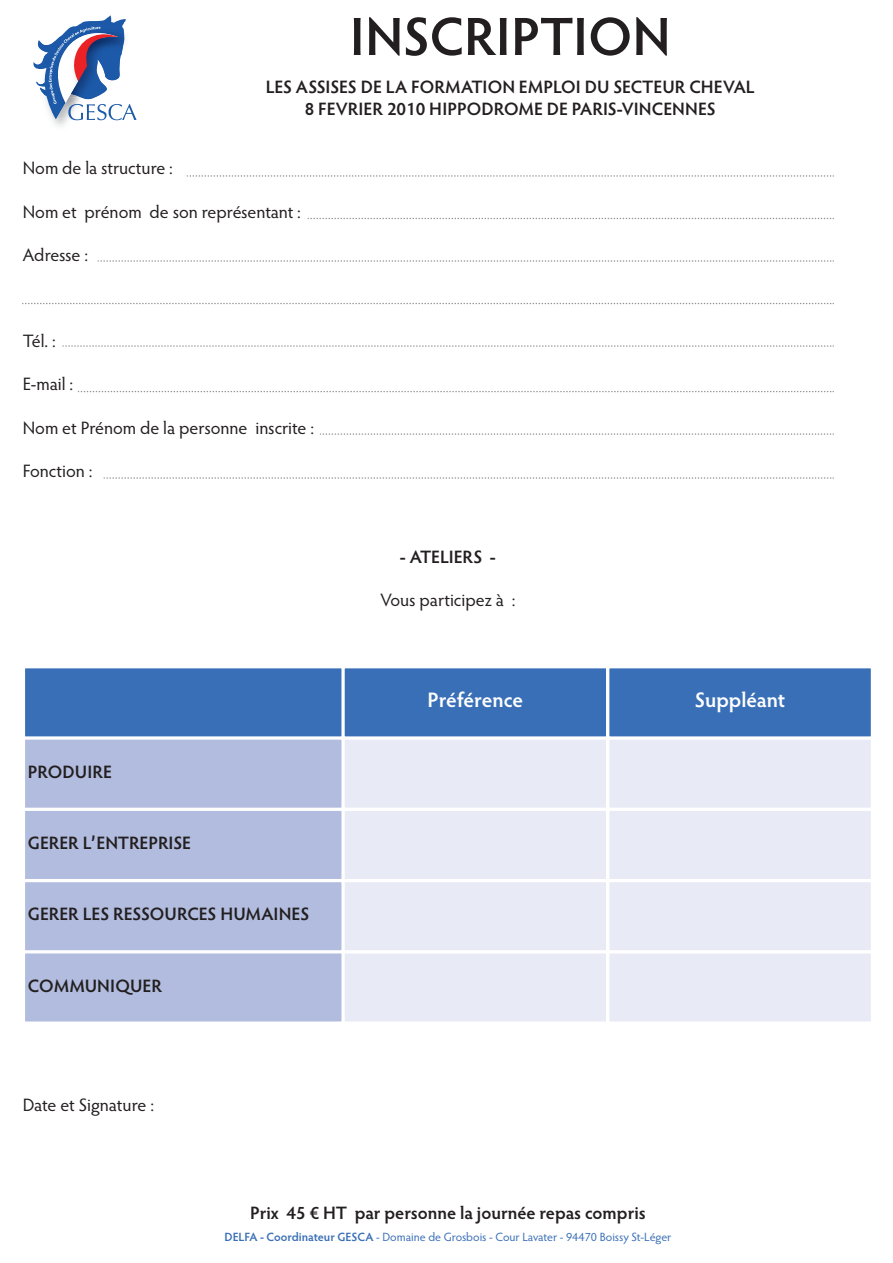
<style>
.page{position:relative;width:893px;height:1263px;background:#fff}
.page>*{position:absolute;margin:0;border:0;box-sizing:border-box;transform-origin:0 0}
.t1{font:600 54px "Hypatia Sans Pro";color:#231f20}
.t2{font:600 21px "Hypatia Sans Pro";letter-spacing:-.005em;color:#fff}
.t3{font:600 18px/21.6px "Hypatia Sans Pro";color:#231f20;text-align:center}
.t4{font:18px "Hypatia Sans Pro";letter-spacing:-.005em;color:#231f20}
.t5{font:12px "Hypatia Sans Pro";color:#396fb7}
.s1{font-weight:600}
</style>
<div class="page">
<div style="left:25px;top:668px;width:317px;height:68px;background:#396fb7"></div>
<div style="left:24px;top:667px;width:318px;height:70px;border:1px solid #fff"></div>
<div style="left:345px;top:668px;width:261px;height:68px;background:#396fb7"></div>
<div style="left:344px;top:667px;width:263px;height:70px;border:1px solid #fff"></div>
<div style="left:609px;top:668px;width:262px;height:68px;background:#396fb7"></div>
<div style="left:608px;top:667px;width:264px;height:70px;border:1px solid #fff"></div>
<div style="left:25px;top:739px;width:317px;height:69px;background:#b1bcde"></div>
<div style="left:24px;top:739px;width:318px;height:69px;border:1px solid #fff"></div>
<div style="left:345px;top:739px;width:261px;height:69px;background:#e8ebf6"></div>
<div style="left:344px;top:739px;width:263px;height:69px;border:1px solid #fff"></div>
<div style="left:609px;top:739px;width:262px;height:69px;background:#e8ebf6"></div>
<div style="left:608px;top:739px;width:264px;height:69px;border:1px solid #fff"></div>
<div style="left:25px;top:811px;width:317px;height:68px;background:#b1bcde"></div>
<div style="left:345px;top:811px;width:261px;height:68px;background:#e8ebf6"></div>
<div style="left:609px;top:811px;width:262px;height:68px;background:#e8ebf6"></div>
<div style="left:25px;top:882px;width:317px;height:68px;background:#b1bcde"></div>
<div style="left:24px;top:881px;width:318px;height:70px;border:1px solid #fff"></div>
<div style="left:345px;top:882px;width:261px;height:68px;background:#e8ebf6"></div>
<div style="left:609px;top:882px;width:262px;height:68px;background:#e8ebf6"></div>
<div style="left:25px;top:953px;width:317px;height:69px;background:#b1bcde"></div>
<div style="left:24px;top:952px;width:318px;height:70px;border:1px solid #fff"></div>
<div style="left:345px;top:953px;width:261px;height:69px;background:#e8ebf6"></div>
<div style="left:344px;top:952px;width:263px;height:70px;border:1px solid #fff"></div>
<div style="left:609px;top:953px;width:262px;height:69px;background:#e8ebf6"></div>
<div style="left:608px;top:952px;width:264px;height:70px;border:1px solid #fff"></div>
<svg style="left:187px;top:175px;width:647px;height:2px"></svg>
<svg style="left:307px;top:218px;width:527px;height:1px"></svg>
<svg style="left:97px;top:260px;width:737px;height:2px"></svg>
<svg style="left:22px;top:303px;width:812px;height:1px"></svg>
<svg style="left:62px;top:345px;width:772px;height:2px"></svg>
<svg style="left:78px;top:391px;width:756px;height:1px"></svg>
<svg style="left:320px;top:433px;width:514px;height:2px"></svg>
<svg style="left:103px;top:477px;width:731px;height:2px"></svg>
<img style="left:53px;top:120px;width:66px;height:6px">
<svg style="left:33px;top:15px;width:104px;height:105px"></svg>
<h1 class="t1" style="left:350px;top:15px;width:322px">INSCRIPTION</h1>
<p class="t3" style="left:266px;top:78px;width:490px">LES ASSISES DE LA FORMATION EMPLOI DU SECTEUR CHEVAL<br>8 FEVRIER 2010 HIPPODROME DE PARIS-VINCENNES</p>
<p class="t4" style="left:23px;top:161px;width:152px">Nom de la structure :</p>
<p class="t4" style="left:23px;top:204px;width:280px">Nom et prénom de son représentant :</p>
<p class="t4" style="left:23px;top:248px;width:67px">Adresse :</p>
<p class="t4" style="left:23px;top:334px;width:35px">Tél. :</p>
<p class="t4" style="left:23px;top:377px;width:52px">E-mail :</p>
<p class="t4" style="left:23px;top:420px;width:293px">Nom et Prénom de la personne inscrite :</p>
<p class="t4" style="left:23px;top:464px;width:71px">Fonction :</p>
<p class="t3" style="left:28px;top:763px;width:86px">PRODUIRE</p>
<p class="t3" style="left:28px;top:834px;width:165px">GERER L’ENTREPRISE</p>
<p class="t3" style="left:28px;top:905px;width:283px">GERER LES RESSOURCES HUMAINES</p>
<p class="t3" style="left:28px;top:976px;width:136px">COMMUNIQUER</p>
<p class="t4" style="left:23px;top:1098px;width:133px">Date et Signature :</p>
<p class="t3" style="left:400px;top:548px;width:98px">- ATELIERS -</p>
<p class="t4" style="left:380px;top:593px;width:137px">Vous participez à :</p>
<p class="t2" style="left:428px;top:692px;width:97px">Préférence</p>
<p class="t2" style="left:695px;top:692px;width:92px">Suppléant</p>
<p class="t3" style="left:250px;top:1204px;width:397px">Prix 45 € HT par personne la journée repas compris</p>
<p class="t5" style="left:224px;top:1232px;width:448px"><span class="s1">DELFA - Coordinateur GESCA</span> - Domaine de Grosbois - Cour Lavater - 94470 Boissy St-Léger</p>
</div>
